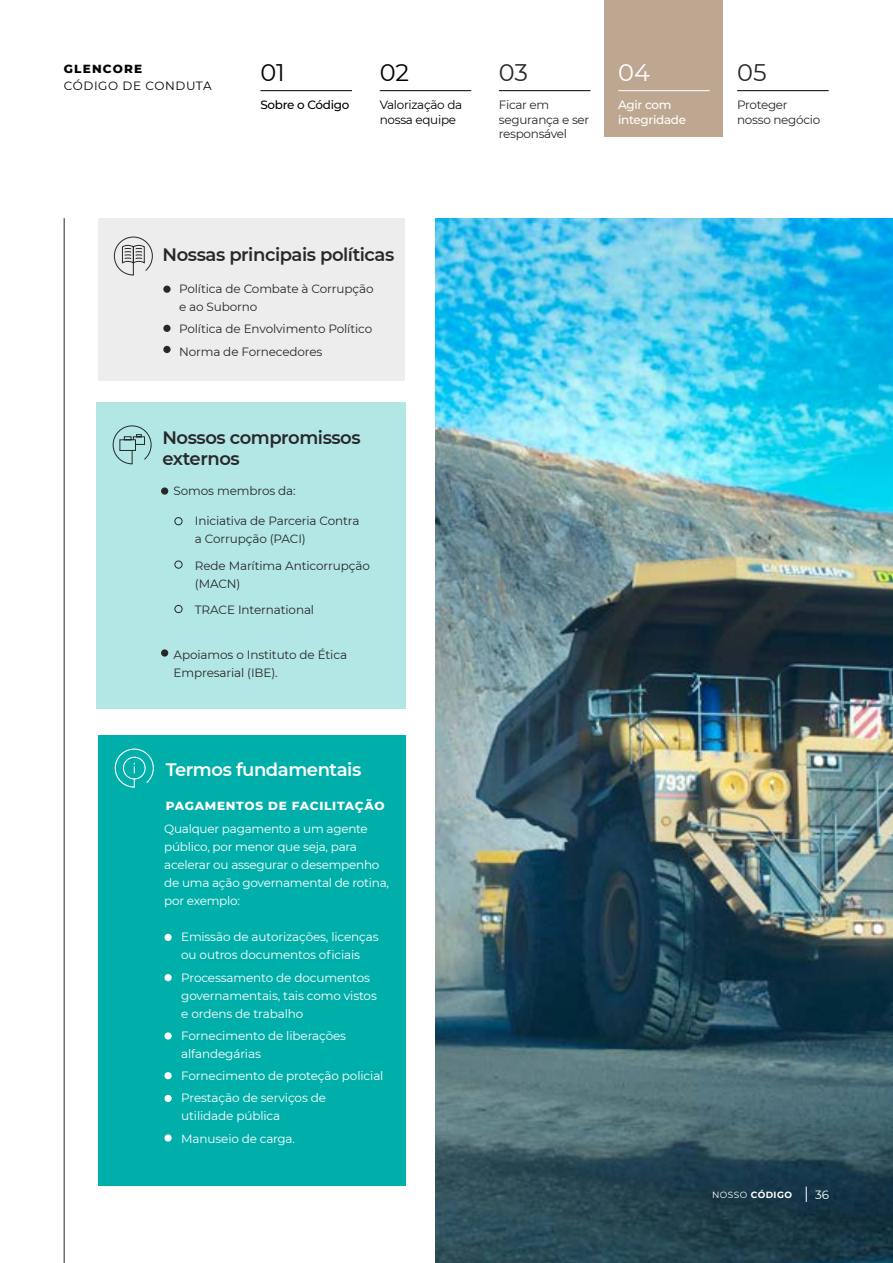
<style>
.page{position:relative;width:893px;height:1263px;background:#fff}
.page>*{position:absolute;margin:0;border:0;box-sizing:border-box;transform-origin:0 0}
.t1{font:24px "Montserrat";color:#282827}
.t2{font:24px "Montserrat";color:#000}
.t3{font:24px "Montserrat";color:#fff}
.t4{font:600 18px/21px "Montserrat";letter-spacing:-.025em;color:#282827}
.t5{font:600 18px "Montserrat";letter-spacing:-.025em;color:#fff}
.t6{font:12px/18px "Montserrat";letter-spacing:-.01em;color:#fff}
.t7{font:12px/18px "Montserrat";letter-spacing:-.01em;color:#282827}
.t8{font:12px/14.4px "Montserrat";letter-spacing:-.025em;color:#000}
.t9{font:800 12px "Montserrat";letter-spacing:.06em;color:#fff}
.t10{font:500 12px/14.4px "Montserrat";letter-spacing:-.025em;color:#fff}
.t11{font:12px "Montserrat";letter-spacing:.05em;color:#000}
.t12{font:500 12px "Montserrat";letter-spacing:-.025em;color:#000}
.t13{font:800 12px "Montserrat";letter-spacing:.1em;color:#000}
.t14{font:700 9px "Montserrat";letter-spacing:.05em;color:#fff}
.s1{font-weight:400}
</style>
<div class="page">
<img style="left:436px;top:218px;width:457px;height:1045px">
<hr style="left:64px;top:218px;width:1px;height:1045px;background:#282827">
<div style="left:98px;top:735px;width:308px;height:450px;background:#00afaa"></div>
<svg style="left:114px;top:748px;width:40px;height:40px"></svg>
<div style="left:123px;top:757px;width:23px;height:22px;border:1px solid #fff;border-radius:50%"></div>
<div style="left:164px;top:934px;width:8px;height:7px;background:#fff;border-radius:50%"></div>
<div style="left:164px;top:974px;width:8px;height:7px;background:#fff;border-radius:50%"></div>
<div style="left:164px;top:1032px;width:8px;height:7px;background:#fff;border-radius:50%"></div>
<div style="left:164px;top:1072px;width:8px;height:7px;background:#fff;border-radius:50%"></div>
<div style="left:164px;top:1095px;width:8px;height:7px;background:#fff;border-radius:50%"></div>
<div style="left:164px;top:1134px;width:8px;height:7px;background:#fff;border-radius:50%"></div>
<div style="left:97px;top:402px;width:309px;height:307px;background:#b3e7e6"></div>
<svg style="left:112px;top:425px;width:40px;height:40px"></svg>
<div style="left:174px;top:517px;width:8px;height:8px;border:1px solid #282827;border-radius:50%"></div>
<div style="left:161px;top:487px;width:7px;height:8px;background:#282827;border-radius:50%"></div>
<div style="left:161px;top:649px;width:7px;height:8px;background:#282827;border-radius:50%"></div>
<div style="left:174px;top:561px;width:8px;height:8px;border:1px solid #282827;border-radius:50%"></div>
<div style="left:174px;top:605px;width:8px;height:8px;border:1px solid #282827;border-radius:50%"></div>
<div style="left:98px;top:218px;width:306px;height:162px;background:#ededed"></div>
<svg style="left:114px;top:236px;width:39px;height:40px"></svg>
<div style="left:163px;top:286px;width:8px;height:7px;background:#282827;border-radius:50%"></div>
<div style="left:163px;top:325px;width:8px;height:7px;background:#282827;border-radius:50%"></div>
<div style="left:163px;top:346px;width:8px;height:7px;background:#282827;border-radius:50%"></div>
<div style="left:604px;top:0;width:118px;height:136px;background:#bea791"></div>
<hr style="left:618px;top:90px;width:92px;height:1px;background:#fff">
<hr style="left:737px;top:90px;width:92px;height:1px;background:#000">
<hr style="left:499px;top:90px;width:91px;height:1px;background:#000">
<hr style="left:380px;top:90px;width:91px;height:1px;background:#000">
<hr style="left:260px;top:90px;width:92px;height:1px;background:#000">
<svg style="left:806px;top:1186px;width:1px;height:16px"></svg>
<p class="t13" style="left:64px;top:60px;width:80px">GLENCORE</p>
<p class="t11" style="left:64px;top:77px;width:149px">CÓDIGO DE CONDUTA</p>
<h1 class="t2" style="left:260px;top:56px;width:26px">01</h1>
<p class="t12" style="left:260px;top:97px;width:91px">Sobre o Código</p>
<h1 class="t2" style="left:380px;top:56px;width:31px">02</h1>
<p class="t8" style="left:380px;top:98px;width:84px">Valorização da nossa equipe</p>
<h1 class="t1" style="left:499px;top:56px;width:31px">03</h1>
<p class="t7" style="left:499px;top:98px;width:92px;line-height:14.4px">Ficar em segurança e ser responsável</p>
<h1 class="t3" style="left:618px;top:56px;width:33px">04</h1>
<p class="t10" style="left:618px;top:97px;width:70px">Agir com integridade</p>
<h1 class="t1" style="left:737px;top:56px;width:31px">05</h1>
<p class="t7" style="left:737px;top:98px;width:85px;line-height:14.4px">Proteger nosso negócio</p>
<h2 class="t4" style="left:163px;top:244px;width:233px">Nossas principais políticas</h2>
<p class="t7" style="left:179px;top:279px;width:196px">Política de Combate à Corrupção e ao Suborno</p>
<p class="t7" style="left:179px;top:318px;width:195px;line-height:22.2px">Política de Envolvimento Político<br>Norma de Fornecedores</p>
<h2 class="t4" style="left:162px;top:426px;width:200px">Nossos compromissos externos</h2>
<p class="t7" style="left:174px;top:482px;width:124px">Somos membros da:</p>
<p class="t7" style="left:195px;top:512px;width:166px">Iniciativa de Parceria Contra a Corrupção (PACI)</p>
<p class="t7" style="left:195px;top:556px;width:176px">Rede Marítima Anticorrupção (MACN)</p>
<p class="t7" style="left:195px;top:601px;width:121px">TRACE International</p>
<p class="t7" style="left:174px;top:645px;width:175px">Apoiamos o Instituto de Ética<br>Empresarial (IBE).</p>
<h2 class="t5" style="left:166px;top:756px;width:197px">Termos fundamentais</h2>
<p class="t9" style="left:166px;top:796px;width:220px">PAGAMENTOS DE FACILITAÇÃO</p>
<p class="t6" style="left:164px;top:820px;width:226px">Qualquer pagamento a um agente público, por menor que seja, para acelerar ou assegurar o desempenho de uma ação governamental de rotina, por exemplo:</p>
<p class="t6" style="left:181px;top:928px;width:199px">Emissão de autorizações, licenças ou outros documentos oficiais</p>
<p class="t6" style="left:181px;top:968px;width:197px">Processamento de documentos governamentais, tais como vistos e ordens de trabalho</p>
<p class="t6" style="left:181px;top:1026px;width:166px">Fornecimento de liberações alfandegárias</p>
<p class="t6" style="left:181px;top:1064px;width:204px;line-height:22.2px">Fornecimento de proteção policial<br>Prestação de serviços de</p>
<p class="t6" style="left:181px;top:1105px;width:115px;line-height:22.2px">utilidade pública<br>Manuseio de carga.</p>
<p class="t14" style="left:712px;top:1188px;width:81px"><span class="s1">NOSSO</span> CÓDIGO</p>
<p class="t6" style="left:815px;top:1185px;width:16px">36</p>
</div>
